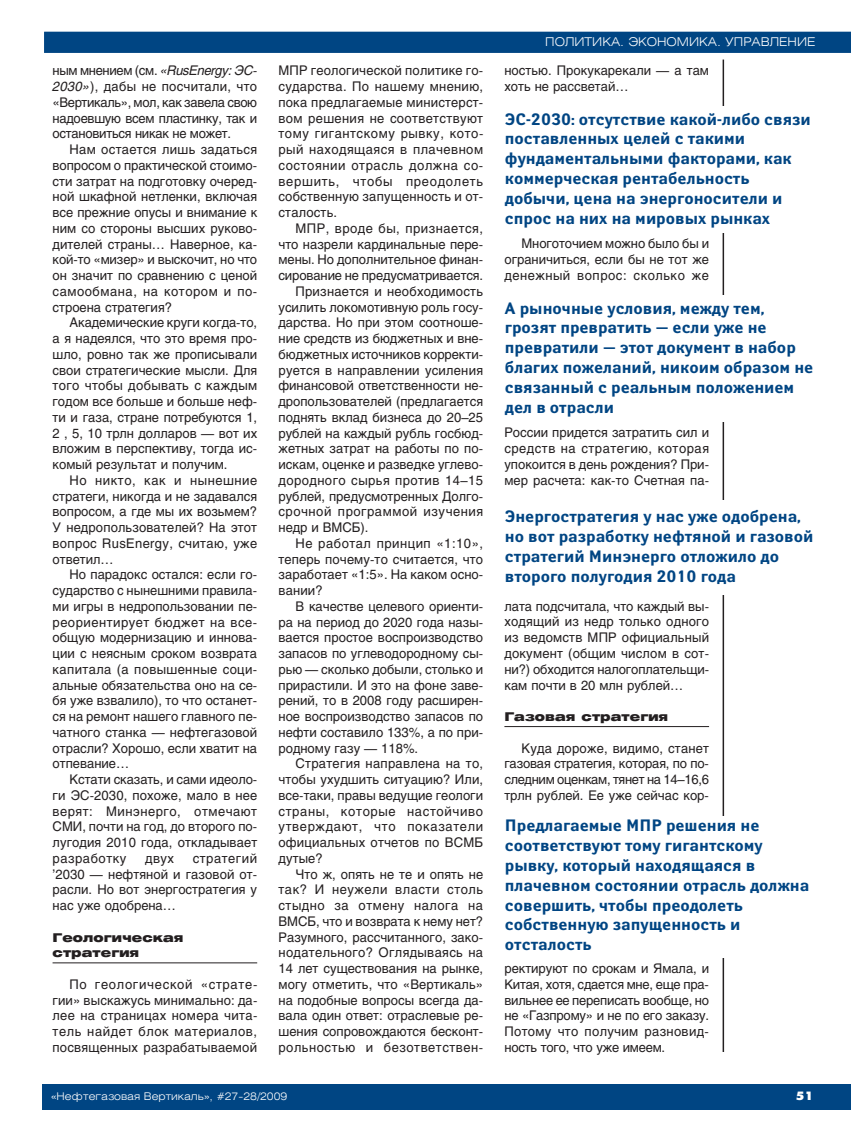
<style>
.page{position:relative;width:851px;height:1127px;background:#fff}
.page>*{position:absolute;margin:0;border:0;box-sizing:border-box;transform-origin:0 0}
.t1{font:700 16.5px/19.8px "Yanus C";color:#004583}
.t2{font:13.2px/15.8px "Helios";color:#231f20;text-align:justify}
.t3{font:13.2px "Helios";letter-spacing:.04em;color:#231f20}
.t4{font:13.2px "Helios";letter-spacing:.02em;color:#231f20}
.t5{font:13.2px "Helios";letter-spacing:.035em;color:#231f20}
.t6{font:13.2px "Helios";letter-spacing:.05em;color:#231f20}
.t7{font:13.2px "Helios";letter-spacing:.025em;color:#231f20}
.t8{font:900 12px/15.8px "Helios Ext";letter-spacing:.005em;color:#231f20}
.t9{font:300 12px "Helios Ext";color:#fff}
.t10{font:12px "Futura Futuris XC";color:#fff}
.t11{font:300 10.5px "Helios Ext";color:#fff}
.s1{font-style:italic}
</style>
<div class="page">
<div style="left:43px;top:1084px;width:807px;height:26px;background:#004583"></div>
<hr style="left:53px;top:962px;width:204px;height:1px;background:#231f20">
<hr style="left:504px;top:726px;width:205px;height:1px;background:#231f20">
<svg style="left:44px;top:31px;width:806px;height:22px;background:#084b87"></svg>
<hr style="left:722px;top:60px;width:2px;height:992px;background:#231f20">
<div style="left:505px;top:107px;width:311px;height:126px;background:#fff"></div>
<div style="left:505px;top:296px;width:311px;height:126px;background:#fff"></div>
<div style="left:505px;top:501px;width:311px;height:94px;background:#fff"></div>
<div style="left:505px;top:816px;width:311px;height:141px;background:#fff"></div>
<p class="t2" style="left:53px;top:64px;width:206px">ным мнением (см. <span class="s1">«RusEnergy: ЭС-2030»</span>), дабы не посчитали, что «Вертикаль», мол, как завела свою надоевшую всем пластинку, так и остановиться никак не может.</p>
<p class="t2" style="left:53px;top:143px;width:206px;text-indent:17px">Нам остается лишь задаться вопросом о практической стоимо&shy;сти затрат на подготовку очеред&shy;ной шкафной нетленки, включая все прежние опусы и внимание к ним со стороны высших руково&shy;дителей страны… Наверное, ка&shy;кой-то «мизер» и выскочит, но что он значит по сравнению с ценой самообмана, на котором и по&shy;строена стратегия?</p>
<p class="t2" style="left:53px;top:316px;width:206px;text-indent:17px">Академические круги когда-то, а я надеялся, что это время про&shy;шло, ровно так же прописывали свои стратегические мысли. Для того чтобы добывать с каждым годом все больше и больше неф&shy;ти и газа, стране потребуются 1, 2 , 5, 10 трлн долларов — вот их вложим в перспективу, тогда ис&shy;комый результат и получим.</p>
<p class="t2" style="left:53px;top:474px;width:206px;text-indent:17px">Но никто, как и нынешние стратеги, никогда и не задавался вопросом, а где мы их возьмем?<br>У недропользователей? На этот вопрос RusEnergy, считаю, уже ответил…</p>
<p class="t2" style="left:53px;top:568px;width:206px;text-indent:17px">Но парадокс остался: если го&shy;сударство с нынешними правила&shy;ми игры в недропользовании пе&shy;реориентирует бюджет на все&shy;общую модернизацию и иннова&shy;ции с неясным сроком возврата капитала (а повышенные соци&shy;альные обязательства оно на се&shy;бя уже взвалило), то что останет&shy;ся на ремонт нашего главного пе&shy;чатного станка — нефтегазовой отрасли? Хорошо, если хватит на отпевание…</p>
<p class="t2" style="left:53px;top:773px;width:206px;text-indent:17px">Кстати сказать, и сами идеоло&shy;ги ЭС-2030, похоже, мало в нее верят: Минэнерго, отмечают СМИ, почти на год, до второго по&shy;лугодия 2010 года, откладывает разработку</p>
<p class="t2" style="left:53px;top:851px;width:206px;text-indent:140px">стратегий ’2030 — нефтяной и газовой от&shy;расли. Но вот энергостратегия у нас уже одобрена…</p>
<p class="t8" style="left:53px;top:930px;width:132px">Геологическая стратегия</p>
<p class="t2" style="left:53px;top:978px;width:206px;text-indent:17px">По геологической «страте&shy;гии» выскажусь минимально: да&shy;лее на страницах номера чита&shy;тель найдет блок материалов, посвященных разрабатываемой</p>
<p class="t2" style="left:145px;top:851px;width:31px">двух</p>
<p class="t2" style="left:278px;top:64px;width:206px">МПР геологической политике го&shy;сударства. По нашему мнению, пока предлагаемые министерст&shy;вом решения не соответствуют тому гигантскому рывку, кото&shy;рый находящаяся в плачевном состоянии отрасль должна со&shy;вершить, чтобы преодолеть собственную запущенность и от&shy;сталость.</p>
<p class="t5" style="left:295px;top:223px;width:189px">МПР, вроде бы, признается,</p>
<p class="t2" style="left:278px;top:237px;width:206px">что назрели кардинальные пере-</p>
<p class="t2" style="left:278px;top:253px;width:206px">мены. Но дополнительное финан-</p>
<p class="t2" style="left:278px;top:269px;width:206px">сирование не предусматривается.</p>
<p class="t4" style="left:295px;top:286px;width:189px">Признается и необходимость</p>
<p class="t2" style="left:278px;top:300px;width:206px">усилить локомотивную роль госу-</p>
<p class="t2" style="left:278px;top:316px;width:206px">дарства. Но при этом соотноше-</p>
<p class="t2" style="left:278px;top:332px;width:206px">ние средств из бюджетных и вне-</p>
<p class="t2" style="left:278px;top:348px;width:206px">бюджетных источников корректи-</p>
<p class="t4" style="left:278px;top:365px;width:206px">руется в направлении усиления</p>
<p class="t2" style="left:278px;top:379px;width:206px">финансовой ответственности не-</p>
<p class="t2" style="left:278px;top:395px;width:206px">дропользователей (предлагается</p>
<p class="t2" style="left:278px;top:411px;width:206px">поднять вклад бизнеса до 20–25</p>
<p class="t2" style="left:278px;top:426px;width:206px">рублей на каждый рубль госбюд-</p>
<p class="t2" style="left:278px;top:442px;width:206px">жетных затрат на работы по по-</p>
<p class="t2" style="left:278px;top:458px;width:206px">искам, оценке и разведке углево-</p>
<p class="t5" style="left:278px;top:475px;width:206px">дородного сырья против 14–15</p>
<p class="t2" style="left:278px;top:489px;width:206px">рублей, предусмотренных Долго-</p>
<p class="t3" style="left:278px;top:507px;width:206px">срочной программой изучения</p>
<p class="t2" style="left:278px;top:521px;width:92px">недр и ВМСБ).</p>
<p class="t3" style="left:295px;top:538px;width:189px">Не работал принцип «1:10»,</p>
<p class="t2" style="left:278px;top:552px;width:206px">теперь почему-то считается, что</p>
<p class="t2" style="left:278px;top:568px;width:206px">заработает «1:5». На каком осно-</p>
<p class="t2" style="left:278px;top:584px;width:46px">вании?</p>
<p class="t2" style="left:295px;top:599px;width:189px">В качестве целевого ориенти-</p>
<p class="t2" style="left:278px;top:615px;width:206px">ра на период до 2020 года назы-</p>
<p class="t2" style="left:278px;top:631px;width:206px">вается простое воспроизводство</p>
<p class="t2" style="left:278px;top:647px;width:206px">запасов по углеводородному сы-</p>
<p class="t2" style="left:278px;top:662px;width:206px">рью — сколько добыли, столько и</p>
<p class="t2" style="left:278px;top:678px;width:206px">прирастили. И это на фоне заве-</p>
<p class="t2" style="left:278px;top:694px;width:206px">рений, то в 2008 году расширен-</p>
<p class="t2" style="left:278px;top:710px;width:206px">ное воспроизводство запасов по</p>
<p class="t2" style="left:278px;top:725px;width:206px">нефти составило 133%, а по при-</p>
<p class="t2" style="left:278px;top:741px;width:141px">родному газу — 118%.</p>
<p class="t4" style="left:295px;top:759px;width:189px">Стратегия направлена на то,</p>
<p class="t2" style="left:278px;top:773px;width:206px">чтобы ухудшить ситуацию? Или,</p>
<p class="t2" style="left:278px;top:788px;width:206px">все-таки, правы ведущие геологи</p>
<p class="t6" style="left:278px;top:806px;width:206px">страны, которые настойчиво</p>
<p class="t6" style="left:278px;top:822px;width:206px">утверждают, что показатели</p>
<p class="t2" style="left:278px;top:836px;width:206px">официальных отчетов по ВСМБ</p>
<p class="t2" style="left:278px;top:851px;width:46px">дутые?</p>
<p class="t2" style="left:295px;top:867px;width:189px">Что ж, опять не те и опять не</p>
<p class="t3" style="left:278px;top:885px;width:206px">так? И неужели власти столь</p>
<p class="t3" style="left:278px;top:900px;width:206px">стыдно за отмену налога на</p>
<p class="t2" style="left:278px;top:914px;width:206px">ВМСБ, что и возврата к нему нет?</p>
<p class="t2" style="left:278px;top:930px;width:206px">Разумного, рассчитанного, зако-</p>
<p class="t7" style="left:278px;top:948px;width:206px">нодательного? Оглядываясь на</p>
<p class="t2" style="left:278px;top:962px;width:206px">14 лет существования на рынке,</p>
<p class="t2" style="left:278px;top:977px;width:206px">могу отметить, что «Вертикаль»</p>
<p class="t2" style="left:278px;top:993px;width:206px">на подобные вопросы всегда да-</p>
<p class="t2" style="left:278px;top:1009px;width:206px">вала один ответ: отраслевые ре-</p>
<p class="t2" style="left:278px;top:1025px;width:206px">шения сопровождаются бесконт-</p>
<p class="t3" style="left:278px;top:1042px;width:206px">рольностью и безответствен-</p>
<p class="t11" style="left:51px;top:1092px;width:238px">«Нефтегазовая Вертикаль», #27-28/2009</p>
<p class="t9" style="left:545px;top:37px;width:272px">ПОЛИТИКА. ЭКОНОМИКА. УПРАВЛЕНИЕ</p>
<p class="t2" style="left:504px;top:64px;width:206px">ностью. Прокукарекали — а там хоть не рассветай…</p>
<p class="t1" style="left:505px;top:110px;width:307px">ЭС-2030: отсутствие какой-либо связи поставленных целей с такими фундаментальными факторами, как коммерческая рентабельность добычи, цена на энергоносители и спрос на них на мировых рынках</p>
<p class="t2" style="left:504px;top:237px;width:206px;text-indent:17px">Многоточием можно было бы и ограничиться, если бы не тот же денежный вопрос: сколько же</p>
<p class="t1" style="left:505px;top:299px;width:310px">А рыночные условия, между тем, грозят превратить — если уже не превратили — этот документ в набор благих пожеланий, никоим образом не связанный с реальным положением дел в отрасли</p>
<p class="t2" style="left:504px;top:426px;width:206px">России придется затратить сил и средств на стратегию, которая упокоится в день рождения? При&shy;мер расчета: как-то Счетная па-</p>
<p class="t1" style="left:505px;top:508px;width:310px">Энергостратегия у нас уже одобрена, но вот разработку нефтяной и газовой стратегий Минэнерго отложило до второго полугодия 2010 года</p>
<p class="t2" style="left:504px;top:599px;width:206px">лата подсчитала, что каждый вы&shy;ходящий из недр только одного из ведомств МПР официальный документ (общим числом в сот&shy;ни?) обходится налогоплательщи&shy;кам почти в 20 млн рублей…</p>
<p class="t8" style="left:504px;top:710px;width:165px">Газовая стратегия</p>
<p class="t2" style="left:504px;top:741px;width:206px;text-indent:17px">Куда дороже, видимо, станет газовая стратегия, которая, по по&shy;следним оценкам, тянет на 14–16,6 трлн рублей. Ее уже сейчас кор-</p>
<p class="t1" style="left:505px;top:817px;width:306px">Предлагаемые МПР решения не соответствуют тому гигантскому рывку, который находящаяся в плачевном состоянии отрасль должна совершить, чтобы преодолеть собственную запущенность и отсталость</p>
<p class="t2" style="left:504px;top:962px;width:206px">ректируют по срокам и Ямала, и Китая, хотя, сдается мне, еще пра&shy;вильнее ее переписать вообще, но не «Газпрому» и не по его заказу.<br>Потому что получим разновид&shy;ность того, что уже имеем.</p>
<p class="t10" style="left:796px;top:1091px;width:18px">51</p>
</div>
